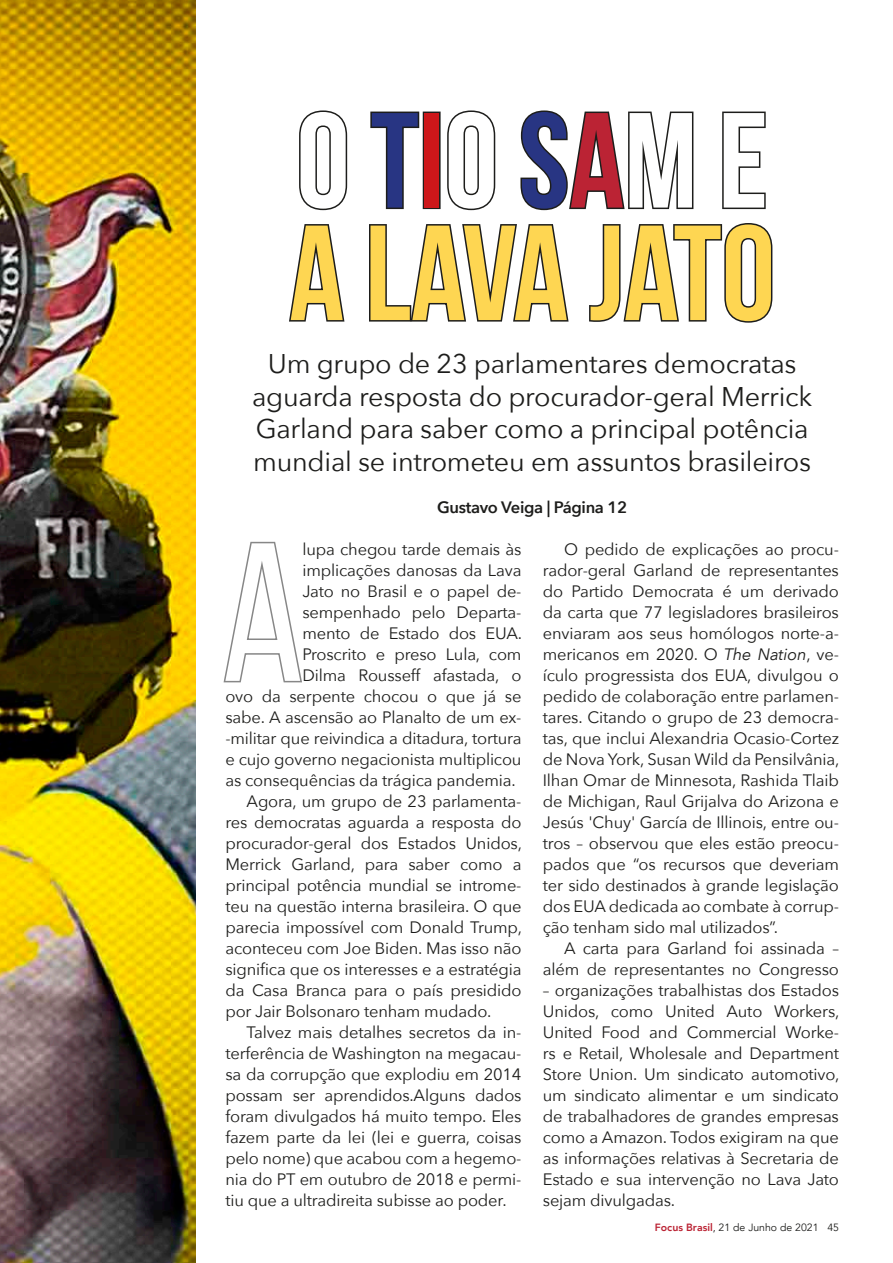
<style>
.page{position:relative;width:893px;height:1263px;background:#fff}
.page>*{position:absolute;margin:0;border:0;box-sizing:border-box;transform-origin:0 0}
.t1{font:196.5px "Bebas Neue";color:#fff}
.t2{font:700 135px/112.5px "Bebas Neue";color:#fed652}
.t3{font:27px/32.4px "Avenir Next";letter-spacing:-.01em;color:#1d1d1b;text-align:center}
.t4{font:16.5px/21px "Avenir Next";letter-spacing:-.01em;color:#1d1d1b;text-align:justify}
.t5{font:600 16.5px "Avenir Next";letter-spacing:-.02em;color:#1d1d1b}
.t6{font:10.5px "Avenir";color:#1d1d1b}
.s1{color:#fff}
.s2{color:#283583}
.s3{color:#cd171a}
.s4{color:#bb2334}
.s5{font-style:italic}
.s6{font-weight:800;color:#bb2334}
</style>
<div class="page">
<img style="left:0;top:0;width:196px;height:1263px">
<svg style="left:223px;top:541px;width:79px;height:142px"></svg>
<svg style="left:299px;top:110px;width:49px;height:101px"></svg>
<svg style="left:370px;top:111px;width:50px;height:99px"></svg>
<div style="left:423px;top:112px;width:18px;height:97px;border:3px solid #1d1d1b"></div>
<svg style="left:447px;top:110px;width:49px;height:101px"></svg>
<svg style="left:520px;top:110px;width:174px;height:101px"></svg>
<svg style="left:722px;top:111px;width:44px;height:99px"></svg>
<svg style="left:289px;top:224px;width:56px;height:98px"></svg>
<svg style="left:369px;top:224px;width:200px;height:98px"></svg>
<svg style="left:589px;top:223px;width:184px;height:100px"></svg>
<h2 class="t2" style="left:289px;top:103px;width:487px"><span class="s1">O</span> <span class="s2">T</span><span class="s3">I</span><span class="s1">O</span> <span class="s2">S</span><span class="s4">A</span><span class="s1">M E<br></span>A LAVA JATO</h2>
<h3 class="t3" style="left:252px;top:347px;width:562px">Um grupo de 23 parlamentares democratas aguarda resposta do procurador-geral Merrick Garland para saber como a principal potência mundial se intrometeu em assuntos brasileiros</h3>
<p class="t5" style="left:437px;top:493px;width:192px">Gustavo Veiga | Página 12</p>
<h1 class="t1" style="left:221px;top:507px;width:84px">A</h1>
<p class="t4" style="left:302px;top:538px;width:221px">lupa chegou tarde demais às</p>
<p class="t4" style="left:302px;top:559px;width:221px">implicações danosas da Lava</p>
<p class="t4" style="left:302px;top:580px;width:221px">Jato no Brasil e o papel de-</p>
<p class="t4" style="left:302px;top:601px;width:221px">sempenhado pelo Departa-</p>
<p class="t4" style="left:302px;top:622px;width:221px">mento de Estado dos EUA.</p>
<p class="t4" style="left:302px;top:643px;width:221px">Proscrito e preso Lula, com</p>
<p class="t4" style="left:302px;top:664px;width:221px">Dilma Rousseff afastada, o</p>
<p class="t4" style="left:225px;top:685px;width:298px">ovo da serpente chocou o que já se</p>
<p class="t4" style="left:225px;top:706px;width:298px">sabe. A ascensão ao Planalto de um ex-</p>
<p class="t4" style="left:225px;top:727px;width:298px">-militar que reivindica a ditadura, tortura</p>
<p class="t4" style="left:225px;top:748px;width:298px">e cujo governo negacionista multiplicou</p>
<p class="t4" style="left:225px;top:769px;width:292px">as consequências da trágica pandemia.</p>
<p class="t4" style="left:247px;top:790px;width:276px">Agora, um grupo de 23 parlamenta-</p>
<p class="t4" style="left:225px;top:811px;width:298px">res democratas aguarda a resposta do</p>
<p class="t4" style="left:225px;top:832px;width:298px">procurador-geral dos Estados Unidos,</p>
<p class="t4" style="left:225px;top:853px;width:298px">Merrick Garland, para saber como a</p>
<p class="t4" style="left:225px;top:874px;width:298px">principal potência mundial se introme-</p>
<p class="t4" style="left:225px;top:895px;width:298px">teu na questão interna brasileira. O que</p>
<p class="t4" style="left:225px;top:916px;width:298px">parecia impossível com Donald Trump,</p>
<p class="t4" style="left:225px;top:937px;width:298px">aconteceu com Joe Biden. Mas isso não</p>
<p class="t4" style="left:225px;top:958px;width:298px">significa que os interesses e a estratégia</p>
<p class="t4" style="left:225px;top:979px;width:298px">da Casa Branca para o país presidido</p>
<p class="t4" style="left:225px;top:1000px;width:268px">por Jair Bolsonaro tenham mudado.</p>
<p class="t4" style="left:247px;top:1021px;width:276px">Talvez mais detalhes secretos da in-</p>
<p class="t4" style="left:225px;top:1042px;width:298px">terferência de Washington na megacau-</p>
<p class="t4" style="left:225px;top:1063px;width:298px">sa da corrupção que explodiu em 2014</p>
<p class="t4" style="left:225px;top:1084px;width:298px">possam ser aprendidos.Alguns dados</p>
<p class="t4" style="left:225px;top:1105px;width:298px">foram divulgados há muito tempo. Eles</p>
<p class="t4" style="left:225px;top:1126px;width:298px">fazem parte da lei (lei e guerra, coisas</p>
<p class="t4" style="left:225px;top:1147px;width:298px">pelo nome) que acabou com a hegemo-</p>
<p class="t4" style="left:225px;top:1168px;width:298px">nia do PT em outubro de 2018 e permi-</p>
<p class="t4" style="left:225px;top:1189px;width:283px">tiu que a ultradireita subisse ao poder.</p>
<p class="t4" style="left:543px;top:538px;width:298px;text-indent:21px">O pedido de explicações ao procu&shy;rador-geral Garland de representantes do Partido Democrata é um derivado da carta que 77 legisladores brasileiros enviaram aos seus homólogos norte-a&shy;mericanos em 2020. O <span class="s5">The Nation</span>, ve&shy;ículo progressista dos EUA, divulgou o pedido de colaboração entre parlamen&shy;tares. Citando o grupo de 23 democra&shy;tas, que inclui Alexandria Ocasio-Cortez de Nova York, Susan Wild da Pensilvânia, Ilhan Omar de Minnesota, Rashida Tlaib de Michigan, Raul Grijalva do Arizona e Jesús 'Chuy' García de Illinois, entre ou&shy;tros – observou que eles estão preocu&shy;pados que “os recursos que deveriam ter sido destinados à grande legislação dos EUA dedicada ao combate à corrup&shy;ção tenham sido mal utilizados”.</p>
<p class="t4" style="left:543px;top:937px;width:298px;text-align:right">A carta para Garland foi assinada – além de representantes no Congresso</p>
<p class="t4" style="left:543px;top:979px;width:298px">– organizações trabalhistas dos Estados Unidos, como United Auto Workers, United Food and Commercial Worke&shy;rs e Retail, Wholesale and Department Store Union. Um sindicato automotivo, um sindicato alimentar e um sindicato de trabalhadores de grandes empresas como a Amazon. Todos exigiram na que as informações relativas à Secretaria de Estado e sua intervenção no Lava Jato sejam divulgadas.</p>
<p class="t6" style="left:655px;top:1221px;width:186px"><span class="s6">Focus Brasil</span>, 21 de Junho de 2021 45</p>
</div>
